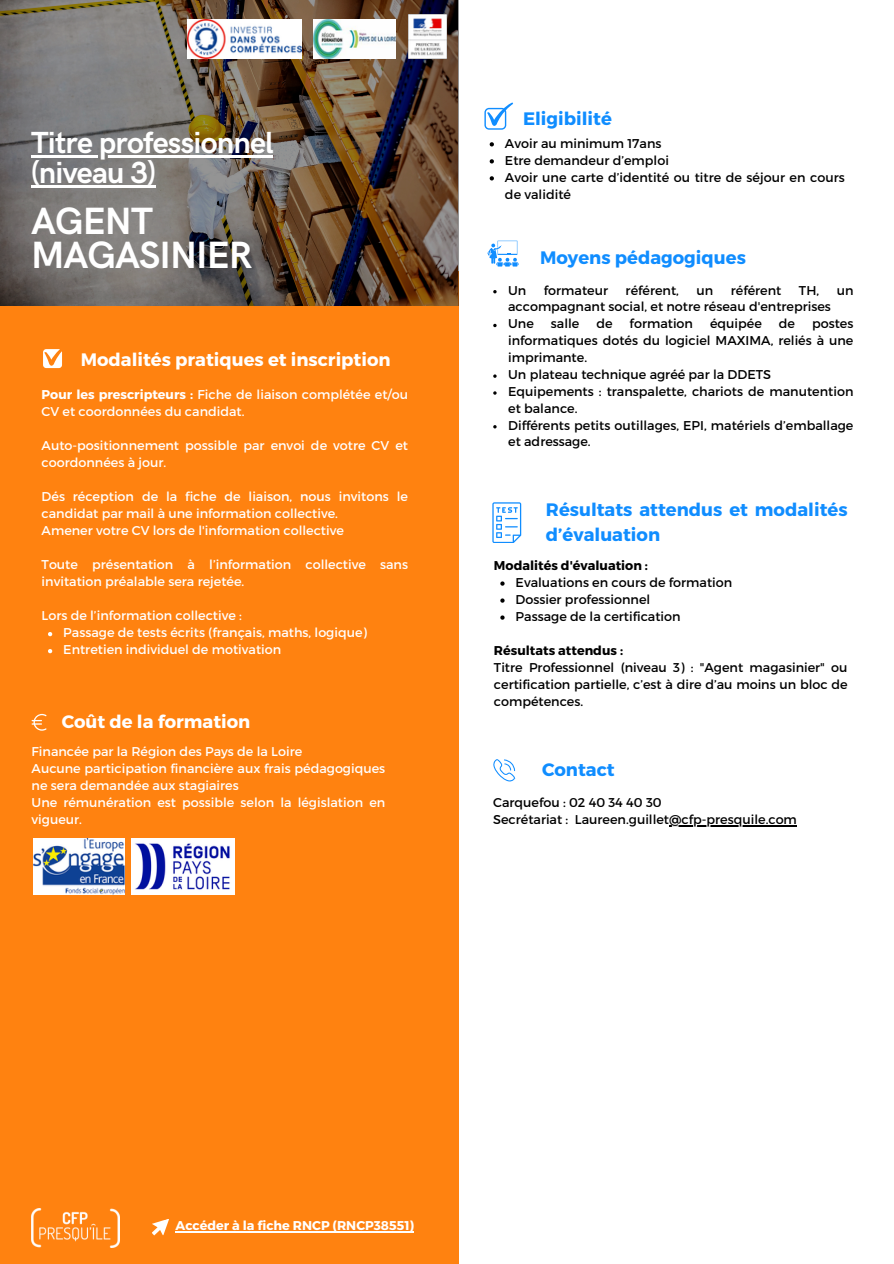
<style>
.page{position:relative;width:894px;height:1264px;background:#fff}
.page>*{position:absolute;margin:0;border:0;box-sizing:border-box;transform-origin:0 0}
.t1{font:700 38.1px/33.8px "HK Grotesk";letter-spacing:-.025em;color:#fff}
.t2{font:700 30.6px/30.3px "HK Grotesk";letter-spacing:-.025em;color:#fff}
.t3{font:700 18px/24.8px "Montserrat";color:#108dff}
.t4{font:700 18px "Montserrat";color:#fff}
.t5{font:12.75px/16.8px "Montserrat";color:#000}
.t6{font:12.75px/17px "Montserrat";color:#fff}
.t7{font:700 12.75px "Montserrat";color:#000}
.t8{font:700 12.75px "Montserrat";color:#fff}
.s1{font-weight:700}
</style>
<div class="page">
<div style="left:0;top:271px;width:458px;height:992px;background:#ff8210"></div>
<img style="left:32px;top:1208px;width:87px;height:38px">
<svg style="left:0;top:0;width:458px;height:305px;background:#6c5f54"></svg>
<hr style="left:31px;top:155px;width:242px;height:2px;background:#fff">
<hr style="left:31px;top:185px;width:124px;height:3px;background:#fff">
<svg style="left:152px;top:1219px;width:17px;height:17px"></svg>
<hr style="left:175px;top:1230px;width:239px;height:2px;background:#fff">
<svg style="left:32px;top:714px;width:14px;height:16px"></svg>
<svg style="left:487px;top:241px;width:31px;height:25px"></svg>
<svg style="left:493px;top:374px;width:3px;height:4px"></svg>
<svg style="left:493px;top:391px;width:3px;height:4px"></svg>
<svg style="left:43px;top:349px;width:19px;height:20px"></svg>
<svg style="left:48px;top:632px;width:4px;height:4px"></svg>
<svg style="left:48px;top:649px;width:4px;height:4px"></svg>
<svg style="left:493px;top:759px;width:22px;height:22px"></svg>
<hr style="left:669px;top:825px;width:127px;height:1px;background:#000">
<img style="left:313px;top:20px;width:82px;height:38px">
<img style="left:188px;top:20px;width:113px;height:38px">
<img style="left:408px;top:14px;width:38px;height:44px">
<img style="left:131px;top:838px;width:104px;height:56px">
<img style="left:33px;top:838px;width:91px;height:56px">
<svg style="left:492px;top:502px;width:29px;height:41px"></svg>
<svg style="left:500px;top:581px;width:4px;height:4px"></svg>
<svg style="left:500px;top:598px;width:4px;height:4px"></svg>
<svg style="left:500px;top:615px;width:4px;height:4px"></svg>
<svg style="left:489px;top:142px;width:5px;height:4px"></svg>
<svg style="left:489px;top:159px;width:5px;height:4px"></svg>
<svg style="left:489px;top:176px;width:5px;height:4px"></svg>
<svg style="left:484px;top:102px;width:29px;height:27px"></svg>
<p class="t2" style="left:31px;top:128px;width:244px">Titre professionnel (niveau 3)</p>
<p class="t1" style="left:31px;top:206px;width:223px">AGENT<br>MAGASINIER</p>
<p class="t4" style="left:81px;top:347px;width:311px">Modalités pratiques et inscription</p>
<p class="t6" style="left:42px;top:385px;width:368px"><span class="s1">Pour les prescripteurs :</span> Fiche de liaison complétée et/ou<br>CV et coordonnées du candidat.</p>
<p class="t6" style="left:42px;top:436px;width:368px">Auto-positionnement possible par envoi de votre CV et coordonnées à jour.</p>
<p class="t6" style="left:42px;top:487px;width:368px">Dés réception de la fiche de liaison, nous invitons le candidat par mail à une information collective.</p>
<p class="t6" style="left:42px;top:521px;width:304px">Amener votre CV lors de l'information collective</p>
<p class="t6" style="left:42px;top:555px;width:368px">Toute présentation à l’information collective sans invitation préalable sera rejetée.</p>
<p class="t6" style="left:42px;top:606px;width:202px">Lors de l’information collective :</p>
<h3 class="t6" style="left:63px;top:623px;width:305px">Passage de tests écrits (français, maths, logique)</h3>
<p class="t6" style="left:63px;top:640px;width:219px">Entretien individuel de motivation</p>
<p class="t4" style="left:62px;top:710px;width:190px">Coût de la formation</p>
<p class="t6" style="left:32px;top:742px;width:272px">Financée par la Région des Pays de la Loire</p>
<h2 class="t6" style="left:32px;top:759px;width:355px">Aucune participation financière aux frais pédagogiques ne sera demandée aux stagiaires</h2>
<h1 class="t6" style="left:32px;top:793px;width:355px">Une rémunération est possible selon la législation en vigueur.</h1>
<p class="t3" style="left:523px;top:105px;width:90px">Eligibilité</p>
<p class="t5" style="left:505px;top:134px;width:158px">Avoir au minimum 17ans</p>
<h3 class="t5" style="left:505px;top:151px;width:165px">Etre demandeur d’emploi</h3>
<p class="t5" style="left:505px;top:168px;width:341px">Avoir une carte d’identité ou titre de séjour en cours de validité</p>
<p class="t3" style="left:540px;top:244px;width:207px">Moyens pédagogiques</p>
<p class="t5" style="left:508px;top:281px;width:20px">Un</p>
<p class="t5" style="left:543px;top:281px;width:66px">formateur</p>
<p class="t5" style="left:625px;top:281px;width:55px">référent,</p>
<p class="t5" style="left:696px;top:281px;width:18px">un</p>
<p class="t5" style="left:730px;top:281px;width:52px">référent</p>
<p class="t5" style="left:798px;top:281px;width:22px">TH,</p>
<p class="t5" style="left:836px;top:281px;width:18px">un</p>
<p class="t5" style="left:508px;top:298px;width:324px">accompagnant social, et notre réseau d'entreprises</p>
<h3 class="t5" style="left:508px;top:315px;width:27px">Une</h3>
<h3 class="t5" style="left:550px;top:315px;width:30px">salle</h3>
<h3 class="t5" style="left:596px;top:315px;width:18px">de</h3>
<h3 class="t5" style="left:629px;top:315px;width:65px">formation</h3>
<h3 class="t5" style="left:709px;top:315px;width:53px">équipée</h3>
<h3 class="t5" style="left:778px;top:315px;width:18px">de</h3>
<h3 class="t5" style="left:508px;top:315px;width:347px;text-align:justify;text-indent:304px">postes informatiques dotés du logiciel MAXIMA, reliés à une imprimante.</h3>
<p class="t5" style="left:508px;top:365px;width:264px">Un plateau technique agréé par la DDETS</p>
<p class="t5" style="left:508px;top:382px;width:347px">Equipements : transpalette, chariots de manutention et balance.</p>
<p class="t5" style="left:508px;top:416px;width:347px">Différents petits outillages, EPI, matériels d’emballage et adressage.</p>
<p class="t3" style="left:546px;top:496px;width:303px">Résultats attendus et modalités d’évaluation</p>
<h4 class="t7" style="left:494px;top:557px;width:155px">Modalités d'évaluation :</h4>
<p class="t5" style="left:515px;top:573px;width:218px">Evaluations en cours de formation</p>
<h3 class="t5" style="left:515px;top:590px;width:136px">Dossier professionnel</h3>
<p class="t5" style="left:515px;top:607px;width:166px">Passage de la certification</p>
<p class="t7" style="left:494px;top:642px;width:130px">Résultats attendus :</p>
<p class="t5" style="left:494px;top:658px;width:355px;text-align:justify">Titre Professionnel (niveau 3) : "Agent magasinier" ou certification partielle, c’est à dire d’au moins un bloc de compétences.</p>
<p class="t3" style="left:542px;top:755px;width:74px">Contact</p>
<p class="t5" style="left:493px;top:793px;width:170px">Carquefou : 02 40 34 40 30</p>
<p class="t5" style="left:493px;top:810px;width:305px">Secrétariat : Laureen.guillet@cfp-presquile.com</p>
<p class="t8" style="left:175px;top:1217px;width:240px">Accéder à la fiche RNCP (RNCP38551)</p>
</div>
